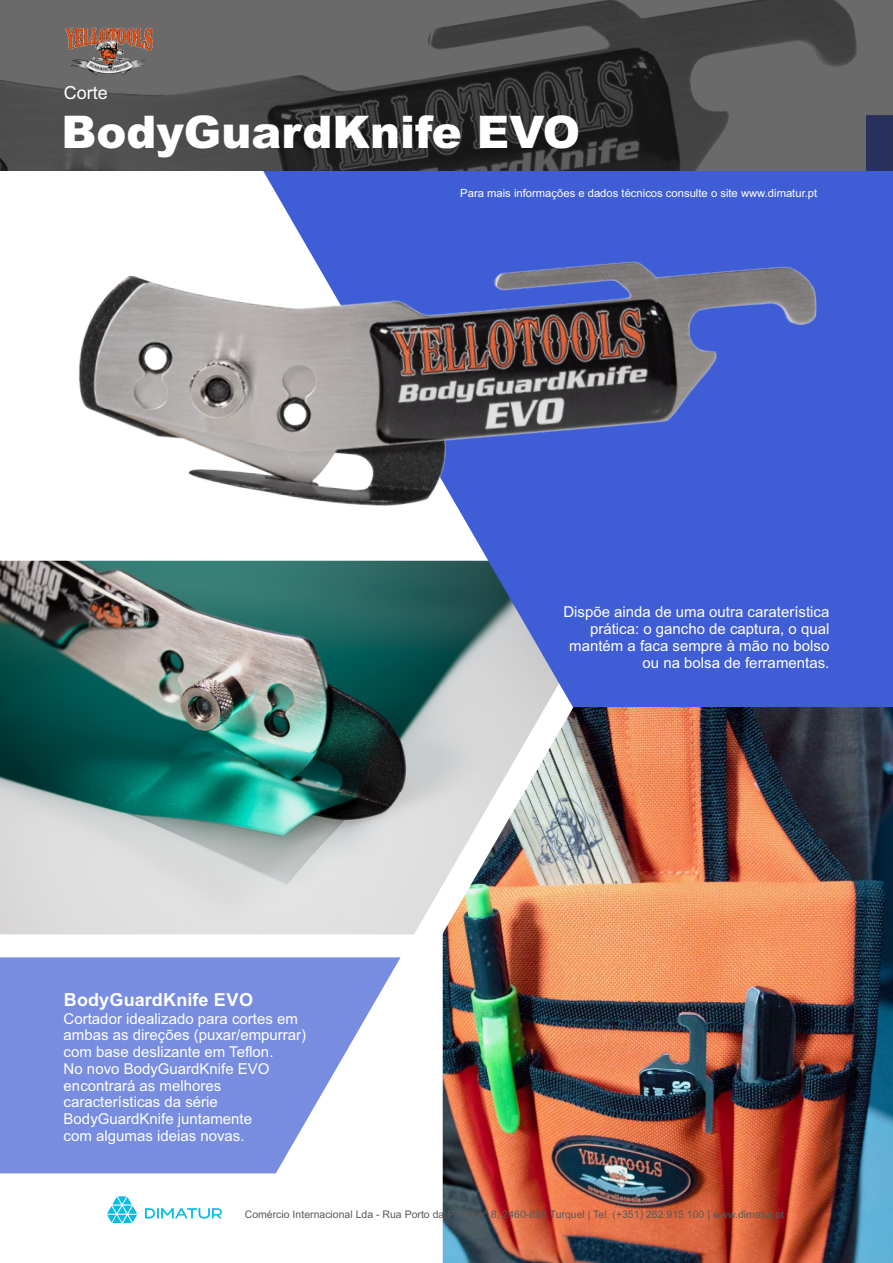
<style>
.page{position:relative;width:893px;height:1263px;background:#fff}
.page>*{position:absolute;margin:0;border:0;box-sizing:border-box;transform-origin:0 0}
.t1{font:900 45px "Arial";color:#fff}
.t2{font:700 18px "Arial";color:#fff}
.t3{font:18px "Arial";color:#fff}
.t4{font:15px/16.8px "Arial";color:#fff}
.t5{font:11.25px "Arial";color:#fff}
.t6{font:10.5px "Arial";color:#585959}
</style>
<div class="page">
<img style="left:0;top:561px;width:443px;height:373px">
<svg style="left:231px;top:170px;width:662px;height:548px;fill:#3f5dd4"></svg>
<svg style="left:0;top:957px;width:401px;height:216px;fill:#788de0"></svg>
<img style="left:443px;top:707px;width:450px;height:556px">
<img style="left:78px;top:210px;width:750px;height:333px">
<div style="left:0;top:0;width:893px;height:170px;background:#1a1a1a;opacity:.65"></div>
<img style="left:65px;top:28px;width:89px;height:48px">
<svg style="left:145px;top:1208px;width:77px;height:10px"></svg>
<svg style="left:107px;top:1196px;width:30px;height:27px"></svg>
<p class="t3" style="left:64px;top:86px;width:46px">Corte</p>
<h1 class="t1" style="left:61px;top:116px;width:520px">BodyGuardKnife EVO</h1>
<p class="t5" style="left:460px;top:189px;width:359px">Para mais informações e dados técnicos consulte o site www.dimatur.pt</p>
<p class="t2" style="left:64px;top:993px;width:191px">BodyGuardKnife EVO</p>
<p class="t4" style="left:64px;top:1011px;width:244px">Cortador idealizado para cortes em ambas as direções (puxar/empurrar) com base deslizante em Teflon.<br>No novo BodyGuardKnife EVO encontrará as melhores características da série<br>BodyGuardKnife juntamente<br>com algumas ideias novas.</p>
<p class="t4" style="left:563px;top:605px;width:267px;text-align:right">Dispõe ainda de uma outra caraterística prática: o gancho de captura, o qual mantém a faca sempre à mão no bolso ou na bolsa de ferramentas.</p>
<p class="t6" style="left:245px;top:1210px;width:541px">Comércio Internacional Lda - Rua Porto da Pedra nº 8, 2460-898 Turquel | Tel. (+351) 262 915 100 | www.dimatur.pt</p>
</div>
